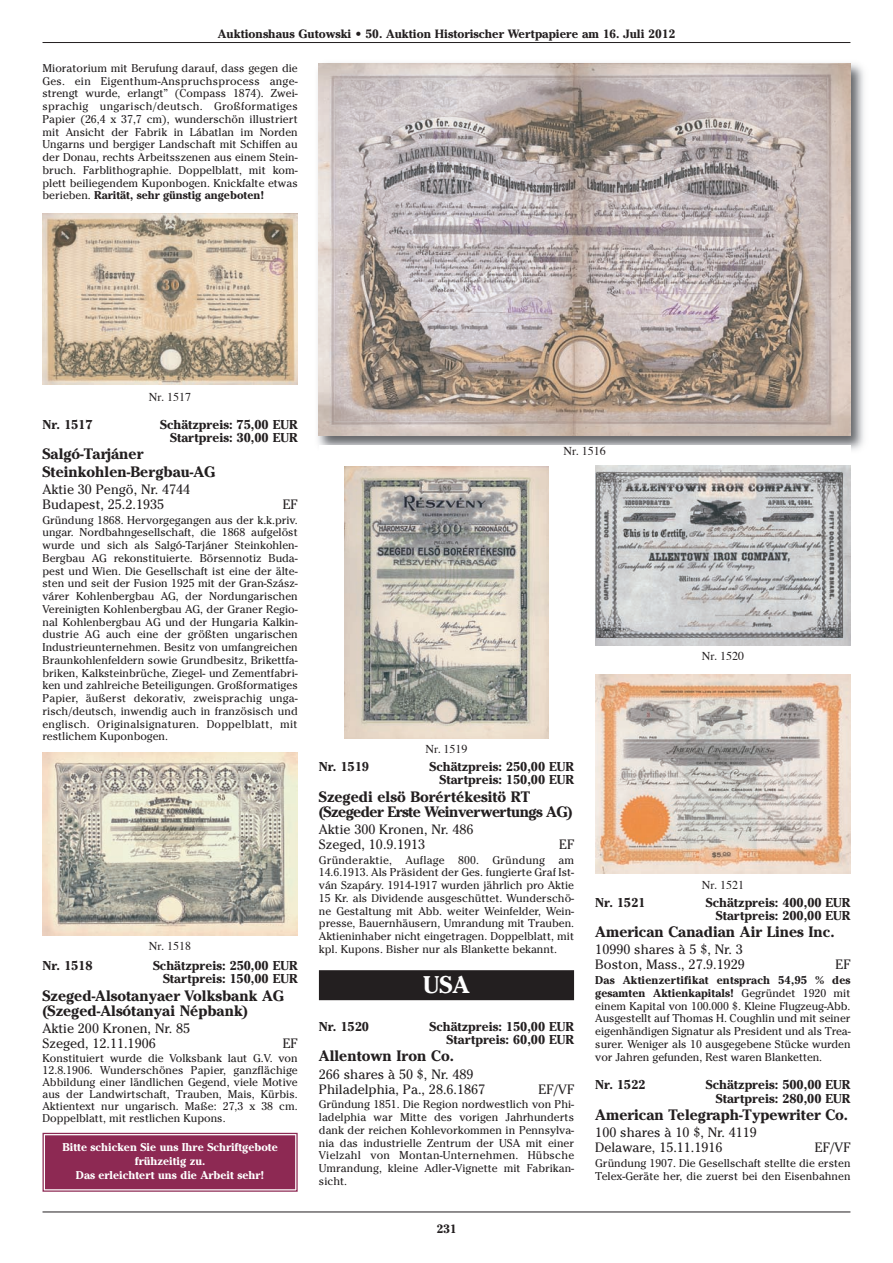
<style>
.page{position:relative;width:893px;height:1263px;background:#fff}
.page>*{position:absolute;margin:0;border:0;box-sizing:border-box;transform-origin:0 0}
.t1{font:700 24px "Cheltenham";color:#fff}
.t2{font:700 15px/17.1px "Cheltenham";color:#231f20}
.t3{font:700 15px/15px "Cheltenham";letter-spacing:-.03em;color:#231f20}
.t4{font:13.5px/15px "Cheltenham";color:#231f20}
.t5{font:700 12.75px/13.5px "Cheltenham";color:#231f20;text-align:right}
.t6{font:700 12px "Cheltenham";color:#231f20}
.t7{font:12px "Times";color:#231f20}
.t8{font:11.25px/12.8px "Cheltenham";color:#231f20;text-align:justify}
.t9{font:700 11.25px/14.2px "Cheltenham";color:#fff;text-align:center}
.s1{font-weight:700}
</style>
<div class="page">
<div style="left:319px;top:970px;width:255px;height:30px;background:#231f20"></div>
<hr style="left:43px;top:42px;width:807px;height:1px;background:#231f20">
<hr style="left:43px;top:1211px;width:807px;height:1px;background:#231f20">
<img style="left:318px;top:63px;width:546px;height:387px">
<img style="left:319px;top:64px;width:531px;height:372px">
<div style="left:319px;top:445px;width:531px;height:15px;background:#fff"></div>
<img style="left:43px;top:214px;width:255px;height:170px">
<img style="left:43px;top:752px;width:255px;height:183px">
<div style="left:46px;top:1136px;width:248px;height:52px;background:#8d2953"></div>
<div style="left:43px;top:1133px;width:254px;height:58px;border:3px solid #fff"></div>
<div style="left:43px;top:1133px;width:255px;height:59px;border:1px solid #8d2953"></div>
<div style="left:45px;top:1135px;width:250px;height:54px;border:1px solid #8d2953"></div>
<img style="left:344px;top:466px;width:205px;height:272px">
<img style="left:595px;top:466px;width:255px;height:179px">
<img style="left:595px;top:674px;width:255px;height:199px">
<p class="t6" style="left:218px;top:30px;width:459px">Auktionshaus Gutowski • 50. Auktion Historischer Wertpapiere am 16. Juli 2012</p>
<p class="t8" style="left:43px;top:62px;width:257px">Mioratorium mit Berufung darauf, dass gegen die Ges. ein Eigenthum-Anspruchsprocess ange&shy;strengt wurde, erlangt” (Compass 1874). Zwei&shy;sprachig ungarisch/deutsch. Großformatiges Papier (26,4 x 37,7 cm), wunderschön illustriert mit Ansicht der Fabrik in Lábatlan im Norden Ungarns und bergiger Landschaft mit Schiffen au der Donau, rechts Arbeitsszenen aus einem Stein&shy;bruch. Farblithographie. Doppelblatt, mit kom&shy;plett beiliegendem Kuponbogen. Knickfalte etwas berieben. <span class="s1">Rarität, sehr günstig angeboten!</span></p>
<p class="t7" style="left:149px;top:391px;width:44px">Nr. 1517</p>
<p class="t5" style="left:43px;top:419px;width:52px">Nr. 1517</p>
<p class="t5" style="left:160px;top:419px;width:139px">Schätzpreis: 75,00 EUR<br>Startpreis: 30,00 EUR</p>
<h2 class="t2" style="left:43px;top:447px;width:175px">Salgó-Tarjáner<br>Steinkohlen-Bergbau-AG</h2>
<p class="t4" style="left:43px;top:481px;width:149px">Aktie 30 Pengö, Nr. 4744<br>Budapest, 25.2.1935</p>
<p class="t4" style="left:283px;top:496px;width:16px">EF</p>
<p class="t8" style="left:43px;top:513px;width:257px">Gründung 1868. Hervorgegangen aus der k.k.priv. ungar. Nordbahngesellschaft, die 1868 aufgelöst wurde und sich als Salgó-Tarjáner Steinkohlen-Bergbau AG rekonstituierte. Börsennotiz Buda&shy;pest und Wien. Die Gesellschaft ist eine der älte&shy;sten und seit der Fusion 1925 mit der Gran-Szász&shy;várer Kohlenbergbau AG, der Nordungarischen Vereinigten Kohlenbergbau AG, der Graner Regio&shy;nal Kohlenbergbau AG und der Hungaria Kalkin&shy;dustrie AG auch eine der größten ungarischen Industrieunternehmen. Besitz von umfangreichen Braunkohlenfeldern sowie Grundbesitz, Brikettfa&shy;briken, Kalksteinbrüche, Ziegel- und Zementfabri&shy;ken und zahlreiche Beteiligungen. Großformatiges Papier, äußerst dekorativ, zweisprachig unga&shy;risch/deutsch, inwendig auch in französisch und englisch. Originalsignaturen. Doppelblatt, mit restlichem Kuponbogen.</p>
<p class="t7" style="left:149px;top:940px;width:44px">Nr. 1518</p>
<p class="t5" style="left:43px;top:960px;width:52px">Nr. 1518</p>
<p class="t5" style="left:153px;top:960px;width:146px">Schätzpreis: 250,00 EUR<br>Startpreis: 150,00 EUR</p>
<h2 class="t2" style="left:43px;top:989px;width:243px;line-height:15px">Szeged-Alsotanyaer Volksbank AG (Szeged-Alsótanyai Népbank)</h2>
<p class="t4" style="left:43px;top:1020px;width:149px">Aktie 200 Kronen, Nr. 85<br>Szeged, 12.11.1906</p>
<p class="t4" style="left:283px;top:1035px;width:16px">EF</p>
<p class="t8" style="left:43px;top:1052px;width:257px;line-height:12px">Konstituiert wurde die Volksbank laut G.V. von 12.8.1906. Wunderschönes Papier, ganzflächige Abbildung einer ländlichen Gegend, viele Motive aus der Landwirtschaft, Trauben, Mais, Kürbis.<br>Aktientext nur ungarisch. Maße: 27,3 x 38 cm.<br>Doppelblatt, mit restlichen Kupons.</p>
<p class="t9" style="left:62px;top:1141px;width:217px">Bitte schicken Sie uns Ihre Schriftgebote frühzeitig zu.<br>Das erleichtert uns die Arbeit sehr!</p>
<p class="t7" style="left:425px;top:744px;width:44px">Nr. 1519</p>
<p class="t7" style="left:563px;top:446px;width:44px">Nr. 1516</p>
<p class="t7" style="left:702px;top:651px;width:44px">Nr. 1520</p>
<p class="t5" style="left:319px;top:761px;width:52px">Nr. 1519</p>
<p class="t5" style="left:429px;top:761px;width:146px">Schätzpreis: 250,00 EUR<br>Startpreis: 150,00 EUR</p>
<h2 class="t3" style="left:319px;top:790px;width:255px">Szegedi elsö Borértékesitö RT (Szegeder Erste Weinverwertungs AG)</h2>
<p class="t4" style="left:319px;top:821px;width:156px">Aktie 300 Kronen, Nr. 486<br>Szeged, 10.9.1913</p>
<p class="t4" style="left:559px;top:836px;width:16px">EF</p>
<p class="t8" style="left:319px;top:853px;width:257px">Gründeraktie, Auflage 800. Gründung am 14.6.1913. Als Präsident der Ges. fungierte Graf Ist&shy;ván Szapáry. 1914-1917 wurden jährlich pro Aktie 15 Kr. als Dividende ausgeschüttet. Wunderschö&shy;ne Gestaltung mit Abb. weiter Weinfelder, Wein&shy;presse, Bauernhäusern, Umrandung mit Trauben.<br>Aktieninhaber nicht eingetragen. Doppelblatt, mit kpl. Kupons. Bisher nur als Blankette bekannt.</p>
<h1 class="t1" style="left:423px;top:976px;width:48px">USA</h1>
<p class="t5" style="left:319px;top:1021px;width:52px">Nr. 1520</p>
<p class="t5" style="left:429px;top:1021px;width:146px">Schätzpreis: 150,00 EUR<br>Startpreis: 60,00 EUR</p>
<h2 class="t2" style="left:319px;top:1049px;width:137px">Allentown Iron Co.</h2>
<p class="t4" style="left:319px;top:1066px;width:168px">266 shares à 50 $, Nr. 489<br>Philadelphia, Pa., 28.6.1867</p>
<p class="t4" style="left:538px;top:1081px;width:37px">EF/VF</p>
<p class="t8" style="left:319px;top:1098px;width:257px">Gründung 1851. Die Region nordwestlich von Phi&shy;ladelphia war Mitte des vorigen Jahrhunderts dank der reichen Kohlevorkommen in Pennsylva&shy;nia das industrielle Zentrum der USA mit einer Vielzahl von Montan-Unternehmen. Hübsche Umrandung, kleine Adler-Vignette mit Fabrikan&shy;sicht.</p>
<p class="t6" style="left:436px;top:1225px;width:22px">231</p>
<p class="t7" style="left:702px;top:880px;width:44px">Nr. 1521</p>
<p class="t5" style="left:595px;top:897px;width:52px">Nr. 1521</p>
<p class="t5" style="left:706px;top:897px;width:146px">Schätzpreis: 400,00 EUR<br>Startpreis: 200,00 EUR</p>
<h2 class="t2" style="left:595px;top:925px;width:241px">American Canadian Air Lines Inc.</h2>
<p class="t4" style="left:595px;top:942px;width:151px">10990 shares à 5 $, Nr. 3<br>Boston, Mass., 27.9.1929</p>
<p class="t4" style="left:836px;top:957px;width:16px">EF</p>
<p class="t8" style="left:595px;top:974px;width:257px"><span class="s1">Das Aktienzertifikat entsprach 54,95 % des gesamten Aktienkapitals!</span> Gegründet 1920 mit einem Kapital von 100.000 $. Kleine Flugzeug-Abb.<br>Ausgestellt auf Thomas H. Coughlin und mit seiner eigenhändigen Signatur als President und als Trea&shy;surer. Weniger als 10 ausgegebene Stücke wurden vor Jahren gefunden, Rest waren Blanketten.</p>
<p class="t5" style="left:595px;top:1079px;width:52px">Nr. 1522</p>
<p class="t5" style="left:706px;top:1079px;width:146px">Schätzpreis: 500,00 EUR<br>Startpreis: 280,00 EUR</p>
<h2 class="t2" style="left:595px;top:1107px;width:254px">American Telegraph-Typewriter Co.</h2>
<p class="t4" style="left:595px;top:1125px;width:163px">100 shares à 10 $, Nr. 4119<br>Delaware, 15.11.1916</p>
<p class="t4" style="left:815px;top:1140px;width:37px">EF/VF</p>
<p class="t8" style="left:595px;top:1156px;width:257px">Gründung 1907. Die Gesellschaft stellte die ersten<br>Telex-Geräte her, die zuerst bei den Eisenbahnen</p>
</div>
